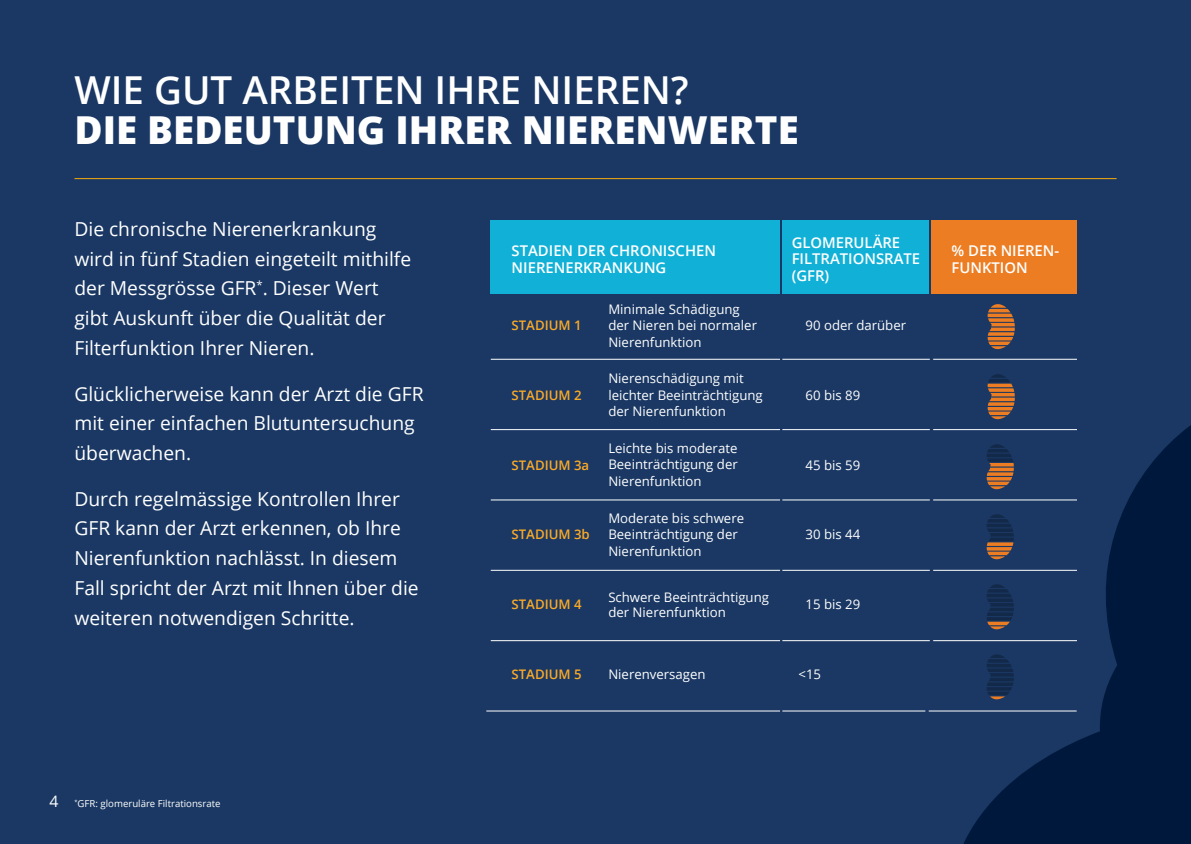
<style>
.page{position:relative;width:1191px;height:844px;background:#fff}
.page>*{position:absolute;margin:0;border:0;box-sizing:border-box;transform-origin:0 0}
.t1{font:800 38.5px "Open Sans";color:#fff}
.t2{font:600 38.5px "Open Sans";color:#fff}
.t3{font:19.25px/29.8px "Open Sans";color:#fff}
.t4{font:15.75px "Open Sans";color:#fff}
.t5{font:600 14.88px/16.4px "Open Sans";color:#fff}
.t6{font:13.12px/16.4px "Open Sans";color:#fff}
.t7{font:600 13.12px "Open Sans";color:#fbaa26}
.t8{font:9.62px "Open Sans";color:#fff}
</style>
<div class="page">
<div style="left:0;top:0;width:1191px;height:843px;background:#1a3863"></div>
<svg style="left:912px;top:323px;width:279px;height:520px"></svg>
<hr style="left:491px;top:359px;width:289px;height:1px;background:#fff">
<hr style="left:782px;top:359px;width:147px;height:1px;background:#fff">
<hr style="left:933px;top:359px;width:143px;height:1px;background:#fff">
<hr style="left:491px;top:429px;width:289px;height:1px;background:#fff">
<hr style="left:782px;top:429px;width:147px;height:1px;background:#fff">
<hr style="left:933px;top:429px;width:143px;height:1px;background:#fff">
<hr style="left:491px;top:499px;width:289px;height:1px;background:#fff">
<hr style="left:782px;top:499px;width:147px;height:1px;background:#fff">
<hr style="left:933px;top:499px;width:143px;height:1px;background:#fff">
<hr style="left:491px;top:570px;width:289px;height:1px;background:#fff">
<hr style="left:782px;top:570px;width:147px;height:1px;background:#fff">
<hr style="left:933px;top:570px;width:143px;height:1px;background:#fff">
<hr style="left:491px;top:640px;width:289px;height:1px;background:#fff">
<hr style="left:782px;top:640px;width:147px;height:1px;background:#fff">
<hr style="left:933px;top:640px;width:143px;height:1px;background:#fff">
<hr style="left:486px;top:710px;width:294px;height:1px;background:#fff">
<hr style="left:782px;top:710px;width:143px;height:1px;background:#fff">
<hr style="left:928px;top:710px;width:148px;height:1px;background:#fff">
<div style="left:490px;top:221px;width:290px;height:73px;background:#11b1d7"></div>
<div style="left:782px;top:221px;width:146px;height:73px;background:#11b1d7"></div>
<div style="left:931px;top:221px;width:145px;height:73px;background:#ec7d23"></div>
<svg style="left:987px;top:304px;width:27px;height:45px"></svg>
<svg style="left:987px;top:374px;width:27px;height:45px"></svg>
<svg style="left:986px;top:444px;width:27px;height:45px"></svg>
<svg style="left:986px;top:514px;width:27px;height:45px"></svg>
<svg style="left:986px;top:584px;width:27px;height:45px"></svg>
<svg style="left:986px;top:654px;width:27px;height:45px"></svg>
<hr style="left:74px;top:178px;width:1042px;height:1px;background:#f8ab08">
<h1 class="t2" style="left:74px;top:63px;width:615px">WIE GUT ARBEITEN IHRE NIEREN?</h1>
<h1 class="t1" style="left:74px;top:101px;width:726px">DIE BEDEUTUNG IHRER NIERENWERTE</h1>
<p class="t3" style="left:74px;top:213px;width:338px">Die chronische Nierenerkrankung wird in fünf Stadien eingeteilt mithilfe der Messgrösse GFR<sup>*</sup>. Dieser Wert gibt Auskunft über die Qualität der Filterfunktion Ihrer Nieren.</p>
<p class="t3" style="left:74px;top:378px;width:351px">Glücklicherweise kann der Arzt die GFR mit einer einfachen Blutuntersuchung überwachen.</p>
<p class="t3" style="left:74px;top:483px;width:346px">Durch regelmässige Kontrollen Ihrer GFR kann der Arzt erkennen, ob Ihre Nierenfunktion nachlässt. In diesem Fall spricht der Arzt mit Ihnen über die weiteren notwendigen Schritte.</p>
<p class="t4" style="left:50px;top:790px;width:11px">4</p>
<p class="t8" style="left:74px;top:796px;width:148px"><sup>*</sup>GFR: glomeruläre Filtrationsrate</p>
<p class="t5" style="left:511px;top:242px;width:206px">STADIEN DER CHRONISCHEN<br>NIERENERKRANKUNG</p>
<p class="t5" style="left:791px;top:233px;width:130px">GLOMERULÄRE<br>FILTRATIONSRATE (GFR)</p>
<p class="t5" style="left:951px;top:242px;width:109px">% DER NIEREN-<br>FUNKTION</p>
<p class="t7" style="left:511px;top:316px;width:72px">STADIUM 1</p>
<p class="t7" style="left:511px;top:386px;width:72px">STADIUM 2</p>
<p class="t7" style="left:511px;top:455px;width:79px">STADIUM 3a</p>
<p class="t7" style="left:511px;top:525px;width:80px">STADIUM 3b</p>
<p class="t7" style="left:511px;top:595px;width:72px">STADIUM 4</p>
<p class="t6" style="left:608px;top:300px;width:150px">Minimale Schädigung der Nieren bei normaler<br>Nierenfunktion</p>
<p class="t6" style="left:608px;top:370px;width:156px">Nierenschädigung mit leichter Beeinträchtigung der Nierenfunktion</p>
<p class="t6" style="left:608px;top:439px;width:131px;text-align:justify">Leichte bis moderate Beeinträchtigung der Nierenfunktion</p>
<p class="t6" style="left:608px;top:509px;width:137px">Moderate bis schwere<br>Beeinträchtigung der<br>Nierenfunktion</p>
<p class="t6" style="left:608px;top:589px;width:162px;line-height:14.9px">Schwere Beeinträchtigung der Nierenfunktion</p>
<p class="t6" style="left:805px;top:317px;width:102px">90 oder darüber</p>
<p class="t6" style="left:805px;top:386px;width:56px">60 bis 89</p>
<p class="t6" style="left:805px;top:456px;width:56px">45 bis 59</p>
<p class="t6" style="left:805px;top:526px;width:56px">30 bis 44</p>
<p class="t6" style="left:805px;top:595px;width:56px">15 bis 29</p>
<p class="t7" style="left:511px;top:664px;width:72px">STADIUM 5</p>
<p class="t6" style="left:608px;top:665px;width:99px">Nierenversagen</p>
<p class="t6" style="left:798px;top:665px;width:24px">&lt;15</p>
</div>
